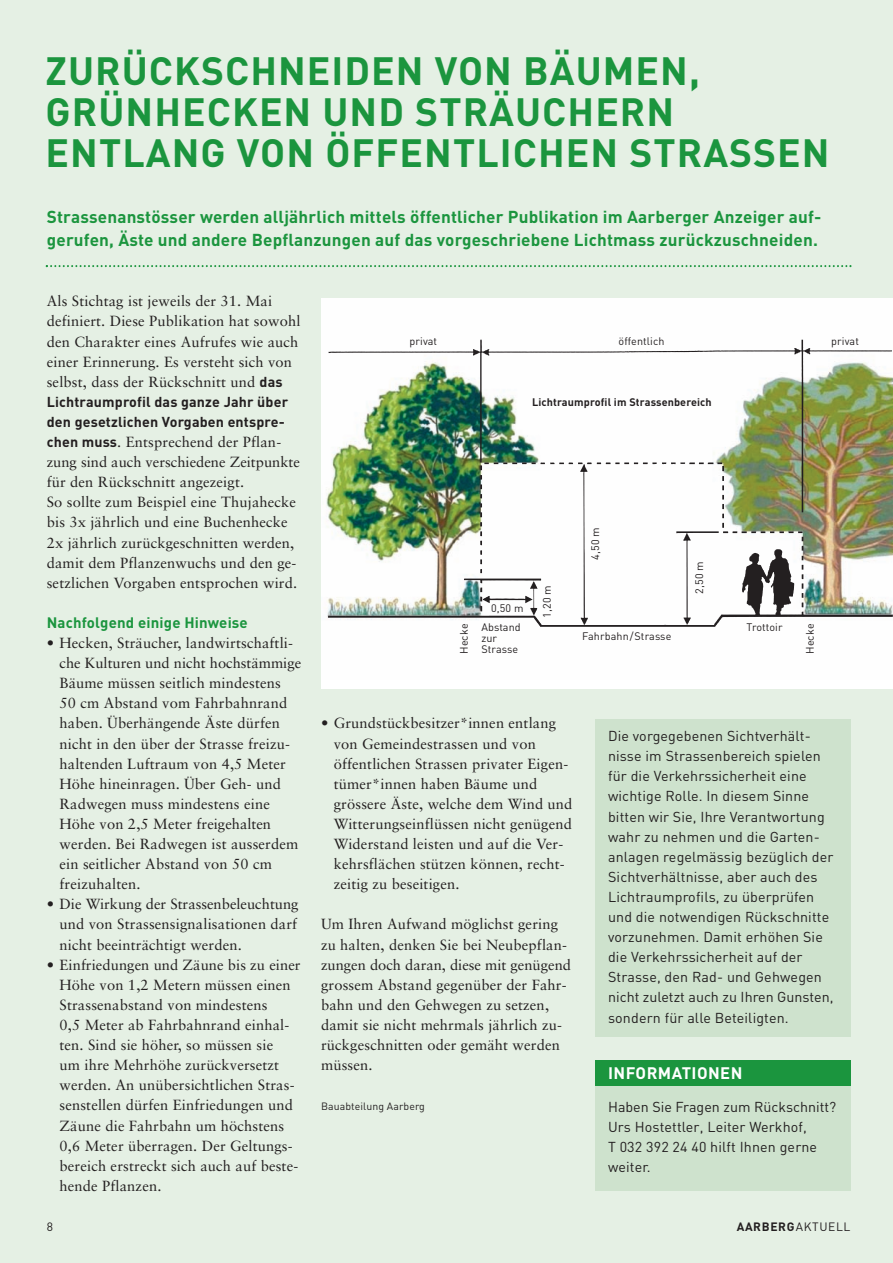
<style>
.page{position:relative;width:893px;height:1263px;background:#e5f0e4}
.page>*{position:absolute;margin:0;border:0;box-sizing:border-box;transform-origin:0 0}
.t1{font:700 39px/41.1px "DIN";letter-spacing:.025em;color:#1b953e}
.t2{font:700 17.1px/23.1px "DIN";letter-spacing:.01em;color:#1b953e}
.t3{font:700 16.5px "DIN";letter-spacing:.025em;color:#fff}
.t4{font:700 15px "DIN";letter-spacing:.01em;color:#1b953e}
.t5{font:14.7px/20.1px "Sabon";letter-spacing:.01em;color:#231f20}
.t6{font:14.25px/20.1px "DIN";letter-spacing:.01em;color:#231f20}
.t7{font:700 14.25px/20.1px "DIN";letter-spacing:.01em;color:#231f20}
.t8{font:700 12px "DIN";letter-spacing:.055em;color:#231f20}
.t9{font:12px "DIN";color:#231f20}
.t10{font:10.8px/10.8px "DIN";letter-spacing:.01em;color:#231f20}
.t11{font:700 10.8px "DIN";letter-spacing:.01em;color:#231f20}
.t12{font:10.5px "DIN";letter-spacing:.01em;color:#231f20}
.s1{font-family:"DIN";font-weight:700;font-size:14.25px}
.s2{font-weight:400}
</style>
<div class="page">
<div style="left:321px;top:298px;width:572px;height:390px;background:#fff"></div>
<img style="left:326px;top:339px;width:567px;height:288px">
<div style="left:595px;top:1073px;width:255px;height:118px;background:#cee2cd"></div>
<div style="left:595px;top:1060px;width:255px;height:26px;background:#1b953e"></div>
<div style="left:595px;top:719px;width:255px;height:317px;background:#cee2cd"></div>
<svg style="left:46px;top:265px;width:805px;height:2px"></svg>
<h1 class="t1" style="left:46px;top:51px;width:786px">ZURÜCKSCHNEIDEN VON BÄUMEN,<br>GRÜNHECKEN UND STRÄUCHERN<br>ENTLANG VON ÖFFENTLICHEN STRASSEN</h1>
<p class="t2" style="left:47px;top:206px;width:776px">Strassenanstösser werden alljährlich mittels öffentlicher Publikation im Aarberger Anzeiger auf&shy;gerufen, Äste und andere Bepflanzungen auf das vorgeschriebene Lichtmass zurückzuschneiden.</p>
<p class="t5" style="left:47px;top:292px;width:255px">Als Stichtag ist jeweils der 31. Mai definiert. Diese Publikation hat sowohl den Charakter eines Aufrufes wie auch einer Erinnerung. Es versteht sich von selbst, dass der Rückschnitt und <span class="s1">das</span></p>
<p class="t7" style="left:47px;top:392px;width:243px">Lichtraumprofil das ganze Jahr über den gesetzlichen Vorgaben entspre-</p>
<p class="t5" style="left:47px;top:433px;width:255px"><span class="s1">chen muss</span>. Entsprechend der Pflan&shy;zung sind auch verschiedene Zeitpunkte für den Rückschnitt angezeigt.<br>So sollte zum Beispiel eine Thujahecke bis 3x jährlich und eine Buchenhecke 2x jährlich zurückgeschnitten werden, damit dem Pflanzenwuchs und den ge&shy;setzlichen Vorgaben entsprochen wird.</p>
<p class="t4" style="left:47px;top:614px;width:203px">Nachfolgend einige Hinweise</p>
<p class="t5" style="left:60px;top:634px;width:243px;text-indent:-13px">• Hecken, Sträucher, landwirtschaftli&shy;che Kulturen und nicht hochstämmige<br>Bäume müssen seitlich mindestens<br>50 cm Abstand vom Fahrbahnrand haben. Überhängende Äste dürfen nicht in den über der Strasse freizu&shy;haltenden Luftraum von 4,5 Meter<br>Höhe hineinragen. Über Geh- und<br>Radwegen muss mindestens eine<br>Höhe von 2,5 Meter freigehalten werden. Bei Radwegen ist ausserdem ein seitlicher Abstand von 50 cm freizuhalten.</p>
<p class="t5" style="left:60px;top:895px;width:241px;text-align:justify;text-indent:-13px">• Die Wirkung der Strassenbeleuchtung und von Strassensignalisationen darf nicht beeinträchtigt werden.</p>
<p class="t5" style="left:60px;top:956px;width:243px;text-indent:-13px">• Einfriedungen und Zäune bis zu einer Höhe von 1,2 Metern müssen einen Strassenabstand von mindestens<br>0,5 Meter ab Fahrbahnrand einhal&shy;ten. Sind sie höher, so müssen sie<br>um ihre Mehrhöhe zurückversetzt werden. An unübersichtlichen Stras&shy;senstellen dürfen Einfriedungen und Zäune die Fahrbahn um höchstens 0,6 Meter überragen. Der Geltungs&shy;bereich erstreckt sich auch auf beste&shy;hende Pflanzen.</p>
<p class="t10" style="left:410px;top:336px;width:29px">privat</p>
<p class="t10" style="left:619px;top:336px;width:47px">öffentlich</p>
<p class="t10" style="left:831px;top:336px;width:29px">privat</p>
<p class="t11" style="left:532px;top:396px;width:181px">Lichtraumprofil im Strassenbereich</p>
<p class="t10" style="left:491px;top:603px;width:34px">0,50 m</p>
<p class="t10" style="left:542px;top:618px;width:34px;rotate:-90deg">1,20 m</p>
<p class="t10" style="left:590px;top:560px;width:34px;rotate:-90deg">4,50 m</p>
<p class="t10" style="left:694px;top:594px;width:34px;rotate:-90deg">2,50 m</p>
<p class="t10" style="left:481px;top:622px;width:41px">Abstand zur<br>Strasse</p>
<p class="t10" style="left:747px;top:622px;width:38px">Trottoir</p>
<p class="t10" style="left:459px;top:654px;width:32px;rotate:-90deg">Hecke</p>
<p class="t10" style="left:805px;top:654px;width:32px;rotate:-90deg">Hecke</p>
<p class="t10" style="left:582px;top:631px;width:91px">Fahrbahn/Strasse</p>
<p class="t5" style="left:334px;top:714px;width:240px;text-indent:-13px">• Grundstückbesitzer*innen entlang von Gemeindestrassen und von öffentlichen Strassen privater Eigen&shy;tümer*innen haben Bäume und grössere Äste, welche dem Wind und Witterungseinflüssen nicht genügend Widerstand leisten und auf die Ver&shy;kehrsflächen stützen können, recht&shy;zeitig zu beseitigen.</p>
<p class="t5" style="left:321px;top:915px;width:251px">Um Ihren Aufwand möglichst gering zu halten, denken Sie bei Neubepflan&shy;zungen doch daran, diese mit genügend grossem Abstand gegenüber der Fahr&shy;bahn und den Gehwegen zu setzen, damit sie nicht mehrmals jährlich zu&shy;rückgeschnitten oder gemäht werden müssen.</p>
<p class="t12" style="left:321px;top:1100px;width:105px">Bauabteilung Aarberg</p>
<p class="t6" style="left:608px;top:726px;width:227px">Die vorgegebenen Sichtverhält&shy;nisse im Strassenbereich spielen für die Verkehrssicherheit eine wichtige Rolle. In diesem Sinne bitten wir Sie, Ihre Verantwortung wahr zu nehmen und die Garten&shy;anlagen regelmässig bezüglich der Sichtverhältnisse, aber auch des Lichtraumprofils, zu überprüfen und die notwendigen Rückschnitte vorzunehmen. Damit erhöhen Sie die Verkehrssicherheit auf der Strasse, den Rad- und Gehwegen nicht zuletzt auch zu Ihren Gunsten, sondern für alle Beteiligten.</p>
<p class="t3" style="left:608px;top:1063px;width:136px">INFORMATIONEN</p>
<p class="t6" style="left:608px;top:1097px;width:230px">Haben Sie Fragen zum Rückschnitt?<br>Urs Hostettler, Leiter Werkhof,<br>T 032 392 24 40 hilft Ihnen gerne weiter.</p>
<p class="t9" style="left:47px;top:1220px;width:8px">8</p>
<p class="t8" style="left:737px;top:1220px;width:115px">AARBERG<span class="s2">AKTUELL</span></p>
</div>
